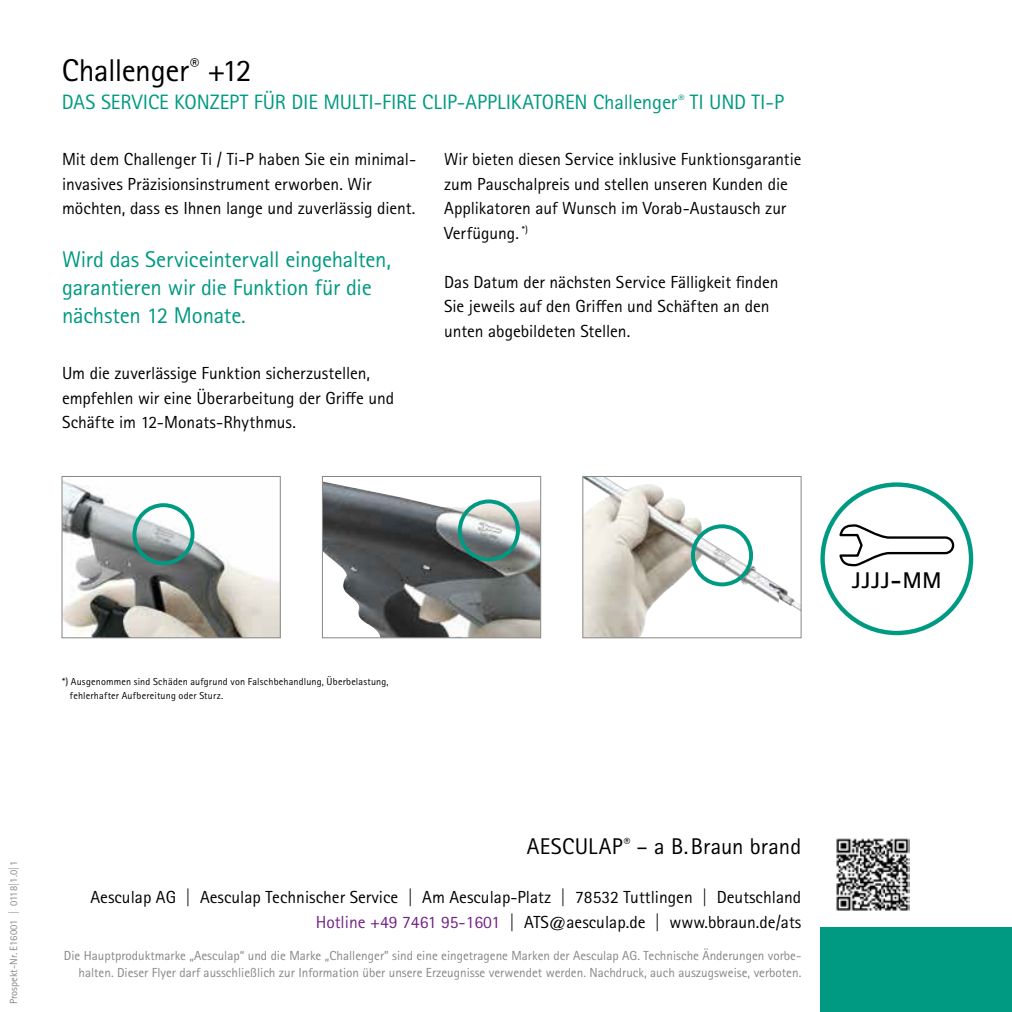
<style>
.page{position:relative;width:1012px;height:1012px;background:#fff}
.page>*{position:absolute;margin:0;border:0;box-sizing:border-box;transform-origin:0 0}
.t1{font:31.5px "Rotis Sans Serif Pro";letter-spacing:-.015em;color:#000}
.t2{font:22.75px/28px "Rotis Sans Serif Pro";letter-spacing:-.015em;color:#009982}
.t3{font:22.75px "Rotis Sans Serif Pro";letter-spacing:.015em;color:#000}
.t4{font:700 22.75px "Rotis Sans Serif Pro";letter-spacing:.055em;color:#000}
.t5{font:20.82px "Rotis Sans Serif Pro";letter-spacing:-.01em;color:#009982}
.t6{font:17.5px/24.5px "Rotis Sans Serif Pro";color:#000}
.t7{font:13.12px/17.5px "Rotis Sans Serif Pro";color:#878787;text-align:right}
.t8{font:10.5px "Rotis Sans Serif Pro";color:#878787}
.t9{font:10.15px/14px "Rotis Sans Serif Pro";letter-spacing:.02em;color:#000}
.s1{color:#722283}
</style>
<div class="page">
<div style="left:820px;top:928px;width:192px;height:84px;background:#009982"></div>
<img style="left:836px;top:838px;width:74px;height:73px">
<img style="left:64px;top:479px;width:214px;height:157px">
<div style="left:62px;top:476px;width:218px;height:162px;border:1px solid #878787"></div>
<img style="left:324px;top:481px;width:215px;height:155px">
<div style="left:322px;top:476px;width:219px;height:162px;border:1px solid #878787"></div>
<img style="left:585px;top:478px;width:214px;height:158px">
<div style="left:583px;top:476px;width:218px;height:162px;border:1px solid #878787"></div>
<svg style="left:839px;top:524px;width:115px;height:42px"></svg>
<div style="left:132px;top:503px;width:62px;height:62px;border:4px solid #009982;border-radius:50%"></div>
<div style="left:458px;top:499px;width:62px;height:63px;border:4px solid #009982;border-radius:50%"></div>
<div style="left:691px;top:524px;width:62px;height:62px;border:4px solid #009982;border-radius:50%"></div>
<div style="left:820px;top:482px;width:153px;height:153px;border:4px solid #009982;border-radius:50%"></div>
<h1 class="t1" style="left:62px;top:52px;width:191px">Challenger<sup>®</sup> +12</h1>
<p class="t5" style="left:62px;top:90px;width:724px">DAS SERVICE KONZEPT FÜR DIE MULTI-FIRE CLIP-APPLIKATOREN Challenger<sup>®</sup> TI UND TI-P</p>
<p class="t6" style="left:62px;top:147px;width:356px">Mit dem Challenger Ti / Ti-P haben Sie ein minimal&shy;invasives Präzisionsinstrument erworben. Wir möchten, dass es Ihnen lange und zuverlässig dient.</p>
<h2 class="t2" style="left:62px;top:245px;width:331px">Wird das Serviceintervall eingehalten, garantieren wir die Funktion für die nächsten 12 Monate.</h2>
<p class="t6" style="left:62px;top:361px;width:334px">Um die zuverlässige Funktion sicherzustellen, empfehlen wir eine Überarbeitung der Griffe und<br>Schäfte im 12-Monats-Rhythmus.</p>
<p class="t6" style="left:444px;top:147px;width:359px">Wir bieten diesen Service inklusive Funktionsgarantie zum Pauschalpreis und stellen unseren Kunden die Applikatoren auf Wunsch im Vorab-Austausch zur Verfügung. <sup>*)</sup></p>
<p class="t6" style="left:444px;top:270px;width:336px">Das Datum der nächsten Service Fälligkeit finden<br>Sie jeweils auf den Griffen und Schäften an den unten abgebildeten Stellen.</p>
<p class="t9" style="left:70px;top:674px;width:320px;text-indent:-8px">*) Ausgenommen sind Schäden aufgrund von Falschbehandlung, Überbelastung, fehlerhafter Aufbereitung oder Sturz.</p>
<h2 class="t4" style="left:852px;top:566px;width:91px">JJJJ-MM</h2>
<p class="t8" style="left:7px;top:1004px;width:144px;rotate:-90deg">Prospekt-Nr. E16001 | 0118|1.0|1</p>
<h2 class="t3" style="left:527px;top:833px;width:276px">AESCULAP<sup>®</sup> – a B. Braun brand</h2>
<p class="t6" style="left:91px;top:885px;width:712px;text-align:right">Aesculap AG | Aesculap Technischer Service | Am Aesculap-Platz | 78532 Tuttlingen | Deutschland<br><span class="s1">Hotline +49 7461 95-1601</span> | ATS@aesculap.de | www.bbraun.de/ats</p>
<p class="t7" style="left:64px;top:947px;width:739px">Die Hauptproduktmarke „Aesculap“ und die Marke „Challenger” sind eine eingetragene Marken der Aesculap AG. Technische Änderungen vorbe&shy;halten. Dieser Flyer darf ausschließlich zur Information über unsere Erzeugnisse verwendet werden. Nachdruck, auch auszugsweise, verboten.</p>
</div>
